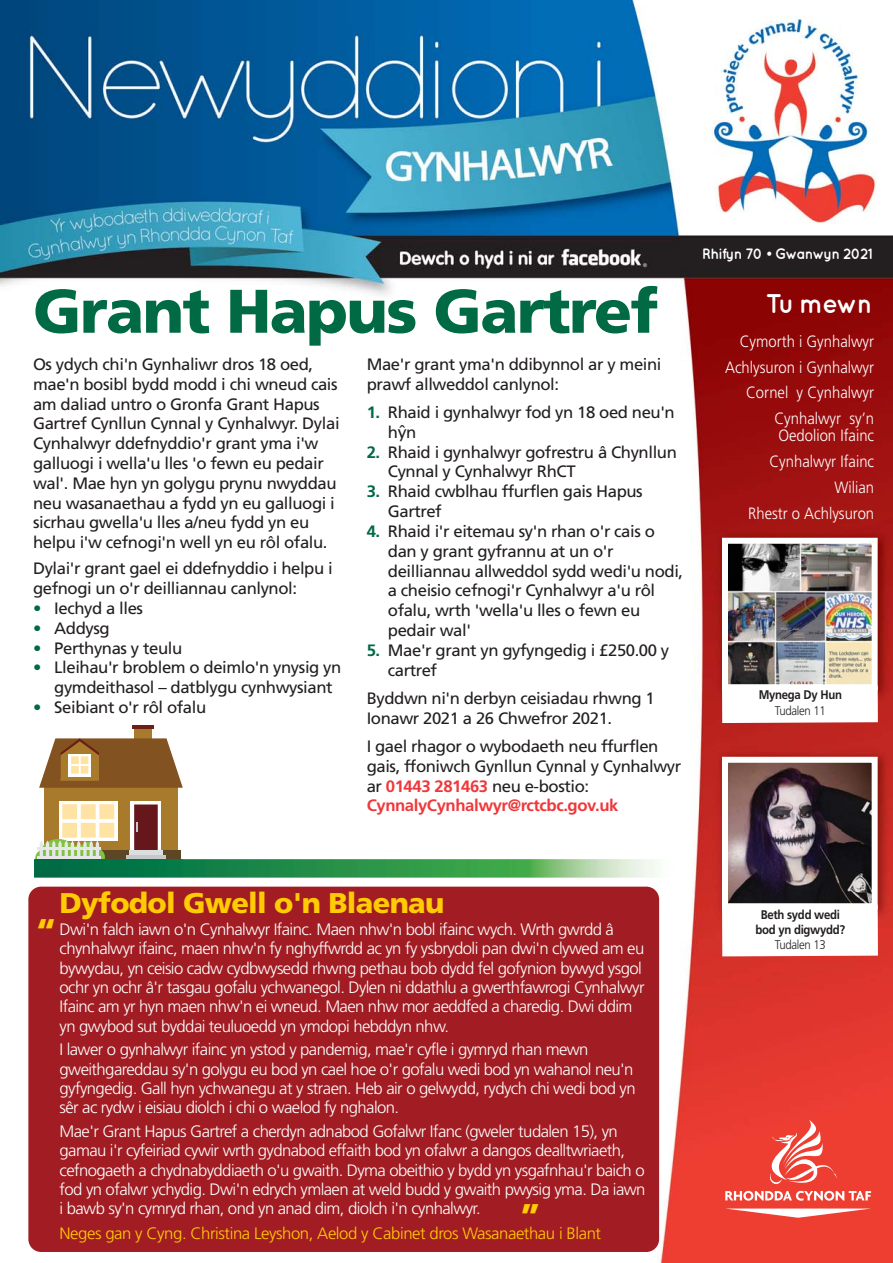
<style>
.page{position:relative;width:893px;height:1263px;background:#fff}
.page>*{position:absolute;margin:0;border:0;box-sizing:border-box;transform-origin:0 0}
.t1{font:900 61.5px "Frutiger";letter-spacing:-.025em;color:#006a44}
.t2{font:900 34.2px "Frutiger";color:#ffcb04}
.t3{font:900 28.5px "Frutiger";letter-spacing:-.025em;color:#ffcb04}
.t4{font:700 27px "Quicksand";letter-spacing:-.065em;color:#fff;scale:.95 1}
.t5{font:16.5px/19.8px "Frutiger";letter-spacing:-.025em;color:#231f20}
.t6{font:300 16.5px/19.4px "Frutiger";letter-spacing:-.035em;color:#fff}
.t7{font:300 16.5px "Frutiger";letter-spacing:-.025em;color:#ffcb04}
.t8{font:300 16.35px/25.8px "Frutiger";color:#fff;text-align:right;scale:.91 1}
.t9{font:700 15px "Quicksand";letter-spacing:-.05em;color:#fff;scale:.95 1}
.t10{font:700 12.45px/15.1px "Frutiger";letter-spacing:-.025em;color:#231f20;text-align:center;scale:.91 1}
.t11{font:300 12.45px "Frutiger";letter-spacing:-.025em;color:#231f20;scale:.91 1}
.s1{color:#006a44}
.s2{font-weight:700;color:#006a44}
.s3{font-family:"Lucida Grande"}
.s4{font-weight:700;color:#ef383b}
</style>
<div class="page">
<img style="left:0;top:0;width:893px;height:1263px">
<img style="left:712px;top:528px;width:181px;height:178px">
<img style="left:729px;top:545px;width:142px;height:138px">
<div style="left:722px;top:538px;width:156px;height:152px;border:6px solid #fff"></div>
<svg style="left:722px;top:686px;width:156px;height:37px"></svg>
<img style="left:712px;top:747px;width:181px;height:178px">
<img style="left:729px;top:764px;width:142px;height:138px">
<div style="left:722px;top:757px;width:156px;height:152px;border:6px solid #fff"></div>
<svg style="left:722px;top:904px;width:156px;height:52px"></svg>
<svg style="left:725px;top:1208px;width:146px;height:10px"></svg>
<svg style="left:725px;top:1120px;width:146px;height:81px;background:#f05a4f"></svg>
<div style="left:28px;top:887px;width:631px;height:365px;background:#a11d23;border-radius:13px"></div>
<div style="left:44px;top:786px;width:133px;height:64px;background:#a87a2b"></div>
<div style="left:134px;top:727px;width:18px;height:50px;background:#a87a2b"></div>
<hr style="left:132px;top:725px;width:22px;height:4px;background:#6b1f15">
<div style="left:41px;top:850px;width:140px;height:11px;background:#5c4626"></div>
<div style="left:131px;top:801px;width:30px;height:49px;background:#fff"></div>
<div style="left:134px;top:804px;width:24px;height:46px;background:#66171c"></div>
<div style="left:129px;top:850px;width:34px;height:5px;background:#dcddde"></div>
<div style="left:126px;top:855px;width:40px;height:6px;background:#c6c8ca"></div>
<svg style="left:136px;top:823px;width:2px;height:9px"></svg>
<div style="left:59px;top:801px;width:58px;height:40px;background:linear-gradient(to right,#fff,#fff)"></div>
<svg style="left:39px;top:738px;width:144px;height:50px;background:#9e764a"></svg>
<svg style="left:35px;top:804px;width:79px;height:55px"></svg>
<hr style="left:38px;top:856px;width:63px;height:2px;background:#e6e7e8">
<hr style="left:38px;top:847px;width:63px;height:2px;background:#e6e7e8">
<img style="left:34px;top:859px;width:651px;height:19px">
<img style="left:35px;top:859px;width:148px;height:2px">
<h1 class="t1" style="left:33px;top:287px;width:627px">Grant Hapus Gartref</h1>
<p class="t5" style="left:33px;top:355px;width:308px">Os ydych chi'n Gynhaliwr dros 18 oed, mae'n bosibl bydd modd i chi wneud cais am daliad untro o Gronfa Grant Hapus Gartref Cynllun Cynnal y Cynhalwyr. Dylai Cynhalwyr ddefnyddio'r grant yma i'w galluogi i wella'u lles 'o fewn eu pedair wal'. Mae hyn yn golygu prynu nwyddau neu wasanaethau a fydd yn eu galluogi i sicrhau gwella'u lles a/neu fydd yn eu helpu i'w cefnogi'n well yn eu rôl ofalu.</p>
<p class="t5" style="left:33px;top:560px;width:301px">Dylai'r grant gael ei ddefnyddio i helpu i gefnogi un o'r deilliannau canlynol:</p>
<p class="t5" style="left:33px;top:599px;width:112px"><span class="s1">•</span> Iechyd a lles</p>
<p class="t5" style="left:33px;top:619px;width:78px"><span class="s1">•</span> Addysg</p>
<p class="t5" style="left:33px;top:639px;width:151px"><span class="s1">•</span> Perthynas y teulu</p>
<p class="t5" style="left:54px;top:659px;width:289px;text-indent:-21px"><span class="s1">•</span> Lleihau'r broblem o deimlo'n ynysig yn gymdeithasol – datblygu cynhwysiant</p>
<p class="t5" style="left:33px;top:698px;width:175px"><span class="s1">•</span> Seibiant o'r rôl ofalu</p>
<p class="t5" style="left:367px;top:355px;width:296px">Mae'r grant yma'n ddibynnol ar y meini prawf allweddol canlynol:</p>
<p class="t5" style="left:388px;top:404px;width:288px;text-indent:-21px"><span class="s2">1.</span> Rhaid i gynhalwyr fod yn 18 oed neu'n h<span class="s3">ŷ</span>n</p>
<p class="t5" style="left:388px;top:443px;width:291px;text-indent:-21px"><span class="s2">2.</span> Rhaid i gynhalwyr gofrestru â Chynllun<br>Cynnal y Cynhalwyr RhCT</p>
<p class="t5" style="left:388px;top:483px;width:256px;text-indent:-21px"><span class="s2">3.</span> Rhaid cwblhau ffurflen gais Hapus<br>Gartref</p>
<p class="t5" style="left:388px;top:522px;width:297px;text-indent:-21px"><span class="s2">4.</span> Rhaid i'r eitemau sy'n rhan o'r cais o dan y grant gyfrannu at un o'r deilliannau allweddol sydd wedi'u nodi, a cheisio cefnogi'r Cynhalwyr a'u rôl ofalu, wrth 'wella'u lles o fewn eu pedair wal'</p>
<p class="t5" style="left:388px;top:641px;width:283px;text-indent:-21px"><span class="s2">5.</span> Mae'r grant yn gyfyngedig i £250.00 y cartref</p>
<p class="t5" style="left:367px;top:689px;width:290px">Byddwn ni'n derbyn ceisiadau rhwng 1<br>Ionawr 2021 a 26 Chwefror 2021.</p>
<p class="t5" style="left:367px;top:737px;width:316px">I gael rhagor o wybodaeth neu ffurflen gais, ffoniwch Gynllun Cynnal y Cynhalwyr ar <span class="s4">01443 281463</span> neu e-bostio:<br><span class="s4">CynnalyCynhalwyr@rctcbc.gov.uk</span></p>
<p class="t9" style="left:702px;top:249px;width:181px">Rhifyn 70 • Gwanwyn 2021</p>
<h3 class="t4" style="left:766px;top:294px;width:114px">Tu mewn</h3>
<p class="t8" style="left:725px;top:329px;width:165px">Cymorth i Gynhalwyr<br>Achlysuron i Gynhalwyr<br>Cornel y Cynhalwyr<br>Cynhalwyr sy’n</p>
<p class="t8" style="left:748px;top:424px;width:140px">Oedolion Ifainc<br>Cynhalwyr Ifainc<br>Wilian<br>Rhestr o Achlysuron</p>
<p class="t10" style="left:759px;top:688px;width:93px">Mynega Dy Hun</p>
<p class="t11" style="left:775px;top:705px;width:58px">Tudalen 11</p>
<h3 class="t3" style="left:60px;top:892px;width:386px">Dyfodol Gwell o'n Blaenau</h3>
<p class="t6" style="left:60px;top:921px;width:587px">Dwi'n falch iawn o'n Cynhalwyr Ifainc. Maen nhw'n bobl ifainc wych. Wrth gwrdd â chynhalwyr ifainc, maen nhw'n fy nghyffwrdd ac yn fy ysbrydoli pan dwi'n clywed am eu bywydau, yn ceisio cadw cydbwysedd rhwng pethau bob dydd fel gofynion bywyd ysgol ochr yn ochr â'r tasgau gofalu ychwanegol. Dylen ni ddathlu a gwerthfawrogi Cynhalwyr Ifainc am yr hyn maen nhw'n ei wneud. Maen nhw mor aeddfed a charedig. Dwi ddim yn gwybod sut byddai teuluoedd yn ymdopi hebddyn nhw.</p>
<p class="t6" style="left:60px;top:1041px;width:578px">I lawer o gynhalwyr ifainc yn ystod y pandemig, mae'r cyfle i gymryd rhan mewn gweithgareddau sy'n golygu eu bod yn cael hoe o'r gofalu wedi bod yn wahanol neu'n gyfyngedig. Gall hyn ychwanegu at y straen. Heb air o gelwydd, rydych chi wedi bod yn sêr ac rydw i eisiau diolch i chi o waelod fy nghalon.</p>
<p class="t6" style="left:60px;top:1123px;width:587px">Mae'r Grant Hapus Gartref a cherdyn adnabod Gofalwr Ifanc (gweler tudalen 15), yn gamau i'r cyfeiriad cywir wrth gydnabod effaith bod yn ofalwr a dangos dealltwriaeth, cefnogaeth a chydnabyddiaeth o'u gwaith. Dyma obeithio y bydd yn ysgafnhau'r baich o fod yn ofalwr ychydig. Dwi'n edrych ymlaen at weld budd y gwaith pwysig yma. Da iawn i bawb sy'n cymryd rhan, ond yn anad dim, diolch i'n cynhalwyr.</p>
<p class="t7" style="left:60px;top:1227px;width:543px">Neges gan y Cyng. Christina Leyshon, Aelod y Cabinet dros Wasanaethau i Blant</p>
<h2 class="t2" style="left:36px;top:917px;width:23px">“</h2>
<h2 class="t2" style="left:520px;top:1202px;width:23px">”</h2>
<p class="t10" style="left:755px;top:907px;width:100px">Beth sydd wedi bod yn digwydd?</p>
<p class="t11" style="left:775px;top:939px;width:58px">Tudalen 13</p>
</div>
